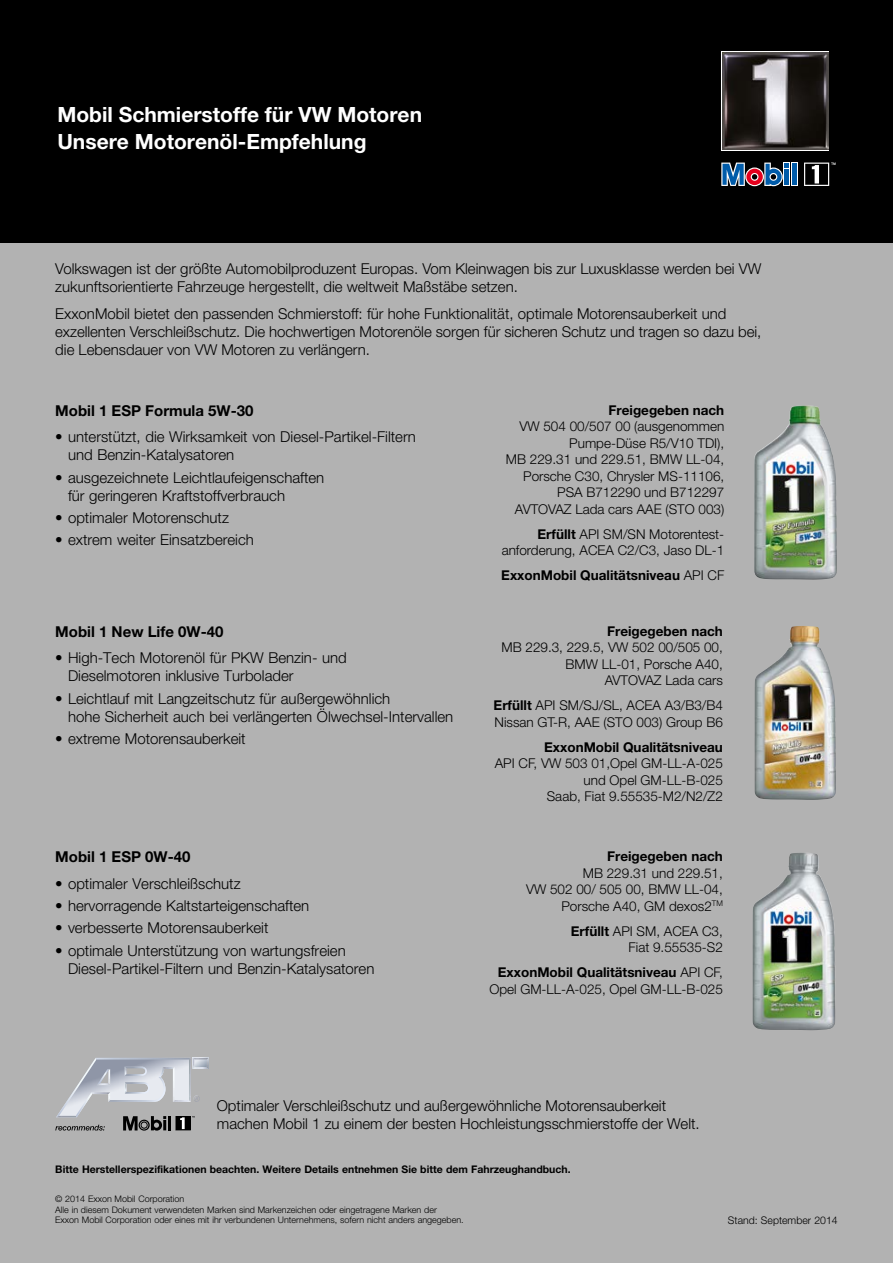
<style>
.page{position:relative;width:893px;height:1263px;background:#b2b2b2}
.page>*{position:absolute;margin:0;border:0;box-sizing:border-box;transform-origin:0 0}
.t1{font:700 21px/27px "Helvetica Neue LT Pro";color:#fff}
.t2{font:300 15px/18px "Helvetica Neue LT Pro";color:#000}
.t3{font:700 15px "Helvetica Neue LT Pro";color:#000}
.t4{font:300 13.5px/16.5px "Helvetica Neue LT Pro";color:#000;text-align:right}
.t5{font:700 13.5px "Helvetica Neue LT Pro";color:#000}
.t6{font:700 10.5px "Helvetica Neue LT Pro";color:#000}
.t7{font:300 10.5px "Helvetica Neue LT Pro";color:#000}
.t8{font:300 9px/10.5px "Helvetica Neue LT Pro";color:#000}
.s1{font-weight:700}
.s2{font-weight:300}
</style>
<div class="page">
<div style="left:0;top:0;width:893px;height:242px;background:#000"></div>
<img style="left:96px;top:1059px;width:93px;height:58px">
<svg style="left:193px;top:1058px;width:15px;height:11px"></svg>
<img style="left:57px;top:1058px;width:39px;height:58px">
<svg style="left:56px;top:1116px;width:20px;height:1px"></svg>
<img style="left:96px;top:1058px;width:93px;height:1px">
<img style="left:76px;top:1092px;width:16px;height:25px">
<svg style="left:159px;top:1067px;width:14px;height:10px"></svg>
<img style="left:189px;top:1058px;width:2px;height:37px">
<img style="left:108px;top:1077px;width:57px;height:25px">
<img style="left:173px;top:1067px;width:2px;height:28px">
<svg style="left:91px;top:1092px;width:19px;height:10px"></svg>
<img style="left:125px;top:1082px;width:25px;height:12px">
<img style="left:126px;top:1066px;width:21px;height:10px">
<svg style="left:173px;top:1095px;width:26px;height:7px"></svg>
<svg style="left:97px;top:1069px;width:13px;height:16px"></svg>
<svg style="left:55px;top:1125px;width:50px;height:5px"></svg>
<hr style="left:168px;top:1116px;width:3px;height:14px;background:#000">
<svg style="left:123px;top:1116px;width:43px;height:14px"></svg>
<svg style="left:175px;top:1116px;width:20px;height:14px"></svg>
<svg style="left:721px;top:51px;width:108px;height:100px"></svg>
<img style="left:722px;top:52px;width:106px;height:98px">
<div style="left:791px;top:163px;width:7px;height:23px;background:#005ba9"></div>
<div style="left:783px;top:163px;width:7px;height:23px;background:#005ba9"></div>
<svg style="left:721px;top:163px;width:67px;height:23px"></svg>
<hr style="left:784px;top:169px;width:4px;height:16px;background:#005ba9">
<svg style="left:804px;top:163px;width:31px;height:23px"></svg>
<img style="left:752px;top:853px;width:58px;height:177px">
<img style="left:786px;top:405px;width:20px;height:24px">
<img style="left:755px;top:626px;width:81px;height:174px">
<h1 class="t1" style="left:57px;top:101px;width:366px">Mobil Schmierstoffe für VW Motoren<br>Unsere Motorenöl-Empfehlung</h1>
<p class="t2" style="left:55px;top:260px;width:708px">Volkswagen ist der größte Automobilproduzent Europas. Vom Kleinwagen bis zur Luxusklasse werden bei VW zukunftsorientierte Fahrzeuge hergestellt, die weltweit Maßstäbe setzen.</p>
<p class="t2" style="left:55px;top:305px;width:708px">ExxonMobil bietet den passenden Schmierstoff: für hohe Funktionalität, optimale Motorensauberkeit und exzellenten Verschleißschutz. Die hochwertigen Motorenöle sorgen für sicheren Schutz und tragen so dazu bei, die Lebensdauer von VW Motoren zu verlängern.</p>
<p class="t3" style="left:55px;top:401px;width:200px">Mobil 1 ESP Formula 5W-30</p>
<p class="t2" style="left:68px;top:428px;width:349px;text-indent:-13px">• unterstützt, die Wirksamkeit von Diesel-Partikel-Filtern und Benzin-Katalysatoren</p>
<p class="t2" style="left:68px;top:468px;width:258px;text-indent:-13px">• ausgezeichnete Leichtlaufeigenschaften für geringeren Kraftstoffverbrauch</p>
<p class="t2" style="left:55px;top:508px;width:175px">• optimaler Motorenschutz</p>
<p class="t2" style="left:55px;top:531px;width:200px">• extrem weiter Einsatzbereich</p>
<p class="t3" style="left:55px;top:622px;width:170px">Mobil 1 New Life 0W-40</p>
<p class="t2" style="left:68px;top:649px;width:280px;text-indent:-13px">• High-Tech Motorenöl für PKW Benzin- und<br>Dieselmotoren inklusive Turbolader</p>
<p class="t2" style="left:68px;top:689px;width:387px;text-indent:-13px">• Leichtlauf mit Langzeitschutz für außergewöhnlich<br>hohe Sicherheit auch bei verlängerten Ölwechsel-Intervallen</p>
<p class="t2" style="left:55px;top:729px;width:192px">• extreme Motorensauberkeit</p>
<p class="t3" style="left:55px;top:848px;width:137px">Mobil 1 ESP 0W-40</p>
<p class="t2" style="left:55px;top:874px;width:187px">• optimaler Verschleißschutz</p>
<p class="t2" style="left:55px;top:896px;width:256px">• hervorragende Kaltstarteigenschaften</p>
<p class="t2" style="left:55px;top:919px;width:215px">• verbesserte Motorensauberkeit</p>
<p class="t2" style="left:68px;top:941px;width:308px;text-indent:-13px">• optimale Unterstützung von wartungsfreien<br>Diesel-Partikel-Filtern und Benzin-Katalysatoren</p>
<p class="t5" style="left:608px;top:402px;width:117px">Freigegeben nach</p>
<p class="t4" style="left:506px;top:418px;width:220px">VW 504 00/507 00 (ausgenommen<br>Pumpe-Düse R5/V10 TDI),<br>MB 229.31 und 229.51, BMW LL-04,<br>Porsche C30, Chrysler MS-11106,<br>PSA B712290 und B712297<br>AVTOVAZ Lada cars AAE (STO 003)</p>
<p class="t4" style="left:502px;top:526px;width:224px"><span class="s1">Erfüllt</span> API SM/SN Motorentest&shy;anforderung, ACEA C2/C3, Jaso DL-1</p>
<p class="t5" style="left:501px;top:567px;width:224px">ExxonMobil Qualitätsniveau <span class="s2">API CF</span></p>
<p class="t5" style="left:607px;top:623px;width:117px">Freigegeben nach</p>
<p class="t4" style="left:501px;top:639px;width:223px">MB 229.3, 229.5, VW 502 00/505 00,<br>BMW LL-01, Porsche A40,<br>AVTOVAZ Lada cars</p>
<p class="t4" style="left:494px;top:697px;width:231px;text-align:left"><span class="s1">Erfüllt</span> API SM/SJ/SL, ACEA A3/B3/B4<br>Nissan GT-R, AAE (STO 003) Group B6</p>
<p class="t5" style="left:544px;top:739px;width:180px">ExxonMobil Qualitätsniveau</p>
<p class="t4" style="left:495px;top:755px;width:230px">API CF, VW 503 01,Opel GM-LL-A-025 und Opel GM-LL-B-025<br>Saab, Fiat 9.55535-M2/N2/Z2</p>
<p class="t5" style="left:607px;top:848px;width:117px">Freigegeben nach</p>
<p class="t4" style="left:526px;top:864px;width:198px">MB 229.31 und 229.51,<br>VW 502 00/ 505 00, BMW LL-04,<br>Porsche A40, GM dexos2<sup>TM</sup></p>
<p class="t4" style="left:571px;top:922px;width:154px"><span class="s1">Erfüllt</span> API SM, ACEA C3,<br>Fiat 9.55535-S2</p>
<p class="t4" style="left:489px;top:964px;width:235px"><span class="s1">ExxonMobil Qualitätsniveau</span> API CF,<br>Opel GM-LL-A-025, Opel GM-LL-B-025</p>
<p class="t2" style="left:217px;top:1096px;width:484px">Optimaler Verschleißschutz und außergewöhnliche Motorensauberkeit machen Mobil 1 zu einem der besten Hochleistungsschmierstoffe der Welt.</p>
<p class="t6" style="left:55px;top:1162px;width:517px">Bitte Herstellerspezifikationen beachten. Weitere Details entnehmen Sie bitte dem Fahrzeughandbuch.</p>
<p class="t8" style="left:55px;top:1194px;width:410px">© 2014 Exxon Mobil Corporation<br>Alle in diesem Dokument verwendeten Marken sind Markenzeichen oder eingetragene Marken der<br>Exxon Mobil Corporation oder eines mit ihr verbundenen Unternehmens, sofern nicht anders angegeben.</p>
<p class="t7" style="left:728px;top:1213px;width:111px">Stand: September 2014</p>
</div>
